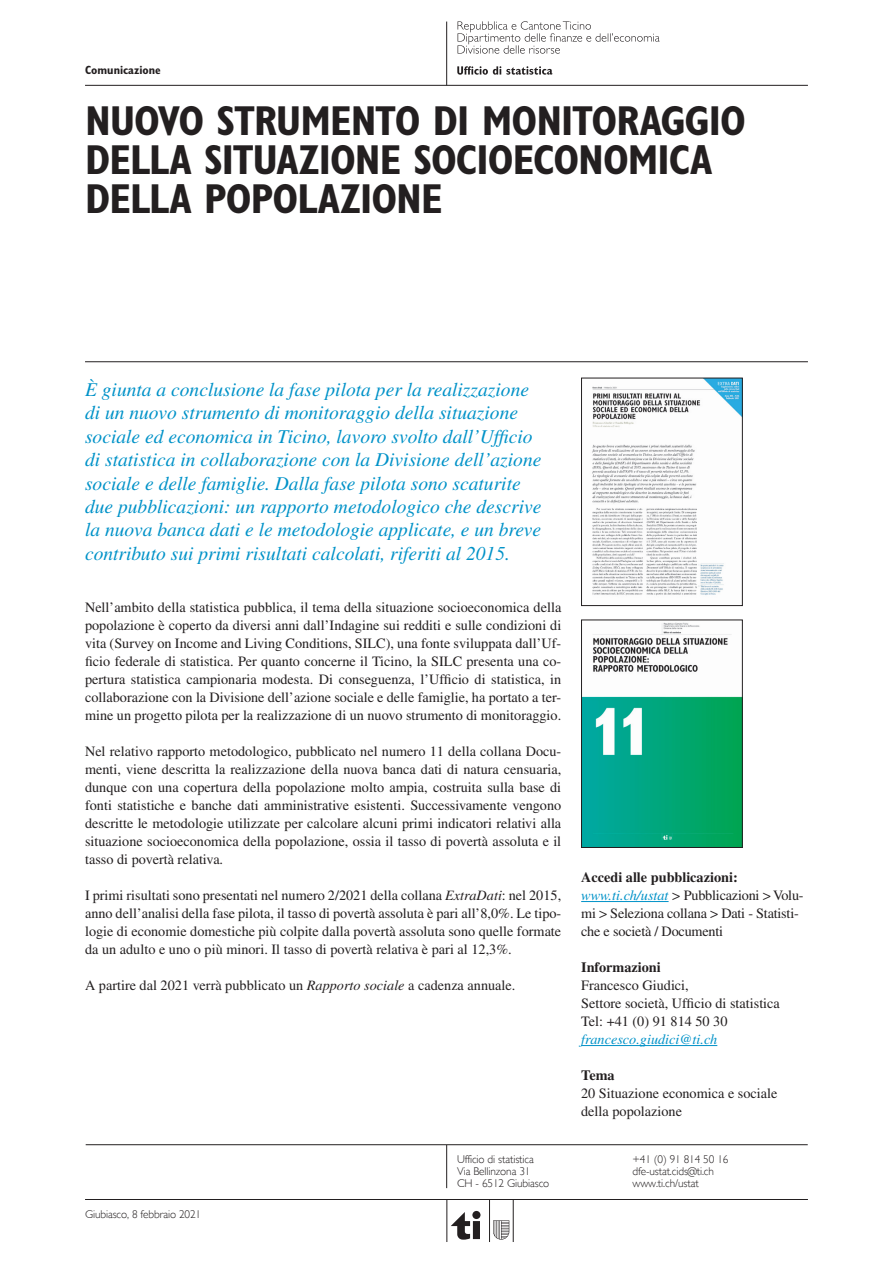
<style>
.page{position:relative;width:893px;height:1263px;background:#fff}
.page>*{position:absolute;margin:0;border:0;box-sizing:border-box;transform-origin:0 0}
.t1{font:700 condensed 42px/39px "Gill Sans MT Std";letter-spacing:-.025em;color:#231f20}
.t2{font:italic 19.5px/23.4px "Times LT Std";color:#0092c8}
.t3{font:14.25px/18px "Times LT Std";color:#231f20;text-align:justify}
.t4{font:italic 14.25px "Times LT Std";color:#0092c8}
.t5{font:700 14.25px "Times LT Std";color:#231f20}
.t6{font:700 condensed 12px "Gill Sans MT Std";color:#231f20}
.t7{font:300 11.25px/12px "Gill Sans";letter-spacing:-.01em;color:#231f20}
.s1{font-style:italic}
.s2{font-weight:700}
.s3{font-style:italic;color:#0092c8}
</style>
<div class="page">
<hr style="left:85px;top:361px;width:723px;height:1px;background:#231f20">
<hr style="left:85px;top:85px;width:723px;height:1px;background:#231f20">
<hr style="left:86px;top:1144px;width:722px;height:1px;background:#231f20">
<hr style="left:446px;top:1145px;width:1px;height:43px;background:#231f20">
<hr style="left:85px;top:1199px;width:723px;height:1px;background:#231f20">
<svg style="left:493px;top:1220px;width:16px;height:19px"></svg>
<div style="left:472px;top:1211px;width:8px;height:8px;background:#231f20;border-radius:50%"></div>
<svg style="left:451px;top:1212px;width:19px;height:27px"></svg>
<div style="left:473px;top:1221px;width:7px;height:18px;background:#231f20"></div>
<hr style="left:447px;top:1199px;width:1px;height:43px;background:#231f20">
<hr style="left:489px;top:1199px;width:1px;height:43px;background:#231f20">
<hr style="left:513px;top:1199px;width:1px;height:43px;background:#231f20">
<hr style="left:446px;top:22px;width:1px;height:63px;background:#231f20">
<svg style="left:457px;top:66px;width:95px;height:9px"></svg>
<svg style="left:458px;top:21px;width:202px;height:33px"></svg>
<img style="left:592px;top:380px;width:149px;height:216px">
<div style="left:581px;top:378px;width:162px;height:228px;border:1px solid #231f20"></div>
<hr style="left:581px;top:901px;width:88px;height:1px;background:#0092c8">
<hr style="left:581px;top:1045px;width:136px;height:1px;background:#0092c8">
<img style="left:583px;top:622px;width:158px;height:224px">
<div style="left:581px;top:620px;width:162px;height:228px;border:1px solid #231f20"></div>
<p class="t6" style="left:85px;top:63px;width:77px">Comunicazione</p>
<h1 class="t1" style="left:85px;top:101px;width:662px">NUOVO STRUMENTO DI MONITORAGGIO<br>DELLA SITUAZIONE SOCIOECONOMICA<br>DELLA POPOLAZIONE</h1>
<p class="t2" style="left:85px;top:378px;width:458px">È giunta a conclusione la fase pilota per la realizzazione di un nuovo strumento di monitoraggio della situazione sociale ed economica in Ticino, lavoro svolto dall’Ufficio di statistica in collaborazione con la Divisione dell’azione sociale e delle famiglie. Dalla fase pilota sono scaturite due pubblicazioni: un rapporto metodologico che descrive la nuova banca dati e le metodologie applicate, e un breve contributo sui primi risultati calcolati, riferiti al 2015.</p>
<p class="t3" style="left:85px;top:598px;width:478px">Nell’ambito della statistica pubblica, il tema della situazione socioeconomica della popolazione è coperto da diversi anni dall’Indagine sui redditi e sulle condizioni di vita (Survey on Income and Living Conditions, SILC), una fonte sviluppata dall’Uf&shy;ficio federale di statistica. Per quanto concerne il Ticino, la SILC presenta una co&shy;pertura statistica campionaria modesta. Di conseguenza, l’Ufficio di statistica, in collaborazione con la Divisione dell’azione sociale e delle famiglie, ha portato a ter&shy;mine un progetto pilota per la realizzazione di un nuovo strumento di monitoraggio.</p>
<p class="t3" style="left:85px;top:742px;width:478px">Nel relativo rapporto metodologico, pubblicato nel numero 11 della collana Docu&shy;menti, viene descritta la realizzazione della nuova banca dati di natura censuaria, dunque con una copertura della popolazione molto ampia, costruita sulla base di fonti statistiche e banche dati amministrative esistenti. Successivamente vengono descritte le metodologie utilizzate per calcolare alcuni primi indicatori relativi alla situazione socioeconomica della popolazione, ossia il tasso di povertà assoluta e il tasso di povertà relativa.</p>
<p class="t3" style="left:85px;top:886px;width:478px">I primi risultati sono presentati nel numero 2/2021 della collana <span class="s1">ExtraDati</span>: nel 2015, anno dell’analisi della fase pilota, il tasso di povertà assoluta è pari all’8,0%. Le tipo&shy;logie di economie domestiche più colpite dalla povertà assoluta sono quelle formate da un adulto e uno o più minori. Il tasso di povertà relativa è pari al 12,3%.</p>
<p class="t3" style="left:85px;top:976px;width:432px">A partire dal 2021 verrà pubblicato un <span class="s1">Rapporto sociale</span> a cadenza annuale.</p>
<p class="t3" style="left:581px;top:868px;width:224px;text-align:left"><span class="s2">Accedi alle pubblicazioni: </span><span class="s3">www.ti.ch/ustat</span> &gt; Pubblicazioni &gt; Volu&shy;mi &gt; Seleziona collana &gt; Dati - Statisti&shy;che e società / Documenti</p>
<p class="t5" style="left:581px;top:959px;width:81px">Informazioni</p>
<p class="t3" style="left:581px;top:976px;width:200px;text-align:left">Francesco Giudici,<br>Settore società, Ufficio di statistica<br>Tel: +41 (0) 91 814 50 30</p>
<p class="t4" style="left:581px;top:1031px;width:138px">francesco.giudici@ti.ch</p>
<p class="t5" style="left:581px;top:1067px;width:35px">Tema</p>
<p class="t3" style="left:581px;top:1084px;width:198px">20 Situazione economica e sociale della popolazione</p>
<p class="t7" style="left:85px;top:1208px;width:118px">Giubiasco, 8 febbraio 2021</p>
<p class="t7" style="left:457px;top:1153px;width:94px">Ufficio di statistica<br>Via Bellinzona 31<br>CH - 6512 Giubiasco</p>
<p class="t7" style="left:632px;top:1153px;width:97px">+41 (0) 91 814 50 16 dfe-ustat.cids@ti.ch www.ti.ch/ustat</p>
</div>
